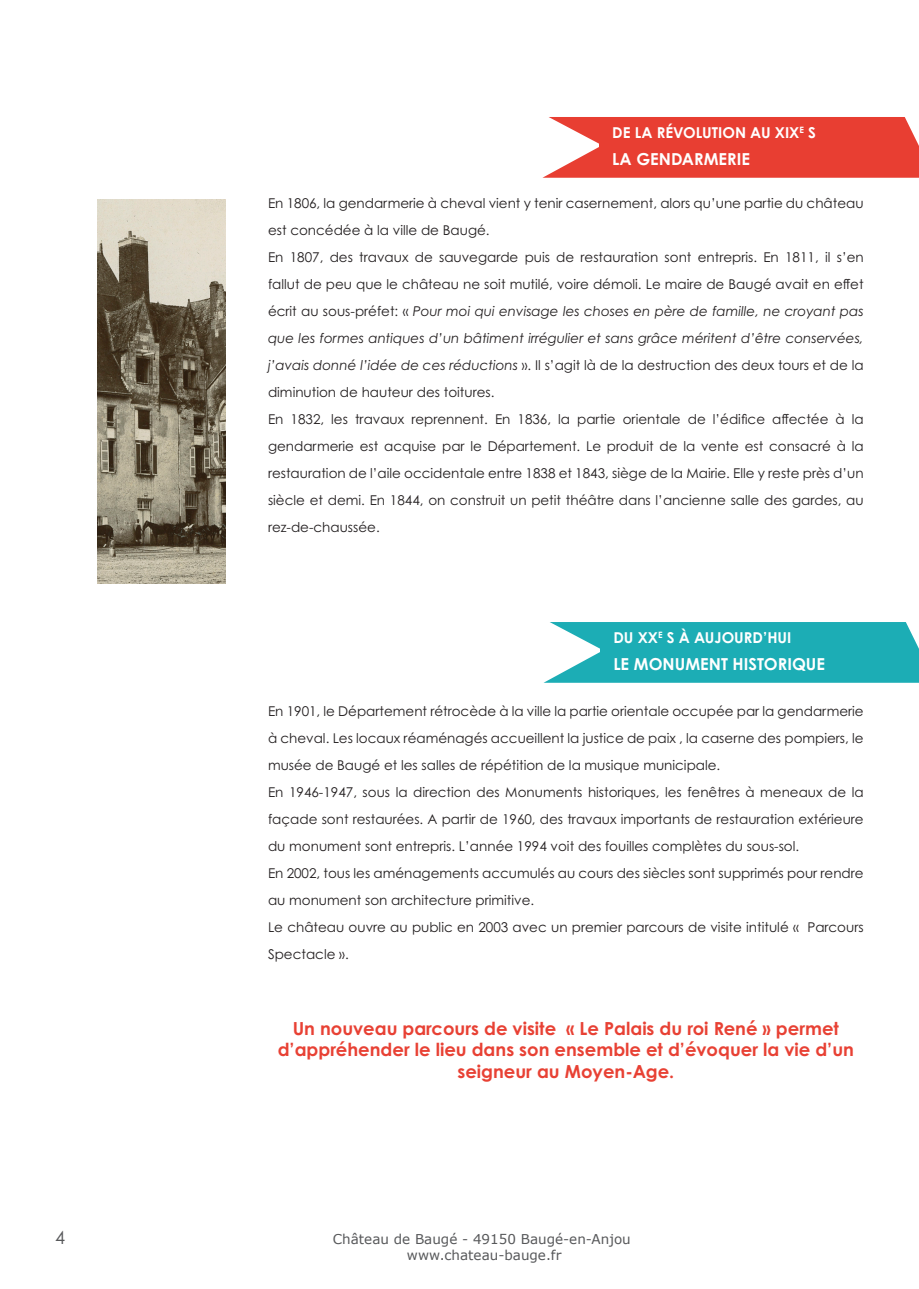
<style>
.page{position:relative;width:919px;height:1289px;background:#fff}
.page>*{position:absolute;margin:0;border:0;box-sizing:border-box;transform-origin:0 0}
.t1{font:700 18px/21.6px "Century Gothic Pro";color:#e84134;text-align:center}
.t2{font:18px "Century Gothic Pro";color:#57585a}
.t3{font:700 16.5px "Century Gothic Pro";color:#fff}
.t4{font:700 15px "Century Gothic Pro";color:#fff}
.t5{font:13.5px/27px "Century Gothic Pro";color:#231f20;text-align:justify}
.t6{font:13.5px/16.2px "Verdana";color:#57585a;text-align:center}
.s1{font-style:italic}
</style>
<div class="page">
<svg style="left:542px;top:117px;width:376px;height:61px"></svg>
<div style="left:599px;top:127px;width:303px;height:42px;background:#e83e32"></div>
<img style="left:98px;top:200px;width:127px;height:384px">
<svg style="left:545px;top:622px;width:373px;height:60px"></svg>
<div style="left:600px;top:631px;width:304px;height:43px;background:#1cadb5"></div>
<p class="t4" style="left:612px;top:123px;width:205px">DE LA RÉVOLUTION AU XIX<sup>E</sup> S</p>
<p class="t3" style="left:612px;top:148px;width:139px">LA GENDARMERIE</p>
<p class="t5" style="left:268px;top:189px;width:597px">En 1806, la gendarmerie à cheval vient y tenir casernement, alors qu’une partie du château est concédée à la ville de Baugé.</p>
<p class="t5" style="left:268px;top:243px;width:597px">En 1807, des travaux de sauvegarde puis de restauration sont entrepris. En 1811, il s’en fallut de peu que le château ne soit mutilé, voire démoli. Le maire de Baugé avait en effet écrit au sous-préfet: « <span class="s1">Pour moi qui envisage les choses en père de famille, ne croyant pas que les formes antiques d’un bâtiment irrégulier et sans grâce méritent d’être conservées, j’avais donné l’idée de ces réductions</span> ». Il s’agit là de la destruction des deux tours et de la diminution de hauteur des toitures.</p>
<p class="t5" style="left:268px;top:405px;width:597px">En 1832, les travaux reprennent. En 1836, la partie orientale de l’édifice affectée à la gendarmerie est acquise par le Département. Le produit de la vente est consacré à la restauration de l’aile occidentale entre 1838 et 1843, siège de la Mairie. Elle y reste près d’un siècle et demi. En 1844, on construit un petit théâtre dans l’ancienne salle des gardes, au rez-de-chaussée.</p>
<p class="t4" style="left:613px;top:628px;width:179px">DU XX<sup>E</sup> S À AUJOURD’HUI</p>
<p class="t3" style="left:613px;top:653px;width:213px">LE MONUMENT HISTORIQUE</p>
<p class="t5" style="left:268px;top:697px;width:597px">En 1901, le Département rétrocède à la ville la partie orientale occupée par la gendarmerie à cheval. Les locaux réaménagés accueillent la justice de paix , la caserne des pompiers, le musée de Baugé et les salles de répétition de la musique municipale.</p>
<p class="t5" style="left:268px;top:778px;width:597px">En 1946-1947, sous la direction des Monuments historiques, les fenêtres à meneaux de la façade sont restaurées. A partir de 1960, des travaux importants de restauration extérieure du monument sont entrepris. L’année 1994 voit des fouilles complètes du sous-sol.</p>
<p class="t5" style="left:268px;top:859px;width:597px">En 2002, tous les aménagements accumulés au cours des siècles sont supprimés pour rendre au monument son architecture primitive.</p>
<p class="t5" style="left:268px;top:913px;width:597px">Le château ouvre au public en 2003 avec un premier parcours de visite intitulé « Parcours<br>Spectacle ».</p>
<p class="t1" style="left:278px;top:1016px;width:577px">Un nouveau parcours de visite « Le Palais du roi René » permet d’appréhender le lieu dans son ensemble et d’évoquer la vie d’un seigneur au Moyen-Age.</p>
<h1 class="t2" style="left:55px;top:1226px;width:11px">4</h1>
<p class="t6" style="left:333px;top:1230px;width:299px">Château de Baugé - 49150 Baugé-en-Anjou www.chateau-bauge.fr</p>
</div>
